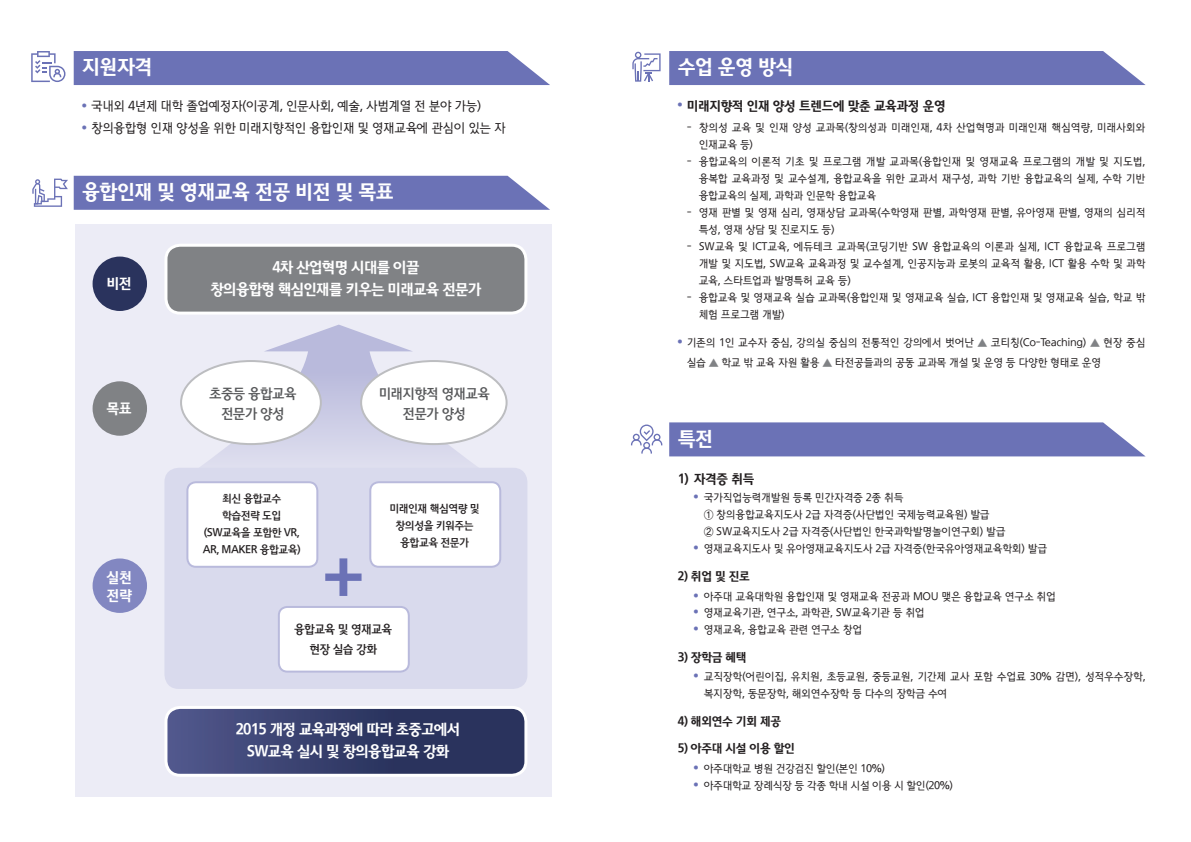
<style>
.page{position:relative;width:1191px;height:842px;background:#fff}
.page>*{position:absolute;margin:0;border:0;box-sizing:border-box;transform-origin:0 0}
.t1{font:20px "Rix J Go B";letter-spacing:-.03em;color:#fff}
.t2{font:15px/22px "Rix J Go B";letter-spacing:-.05em;color:#fff;text-align:center}
.t3{font:14.4px/18px "Rix J Go B";letter-spacing:-.03em;color:#fff}
.t4{font:14px/20px "Rix J Go M";letter-spacing:-.05em;color:#57585a;text-align:center}
.t5{font:13px "Rix J Go L";letter-spacing:-.04em;color:#231f20}
.t6{font:13px "Rix J Go B";letter-spacing:-.03em;color:#231f20}
.t7{font:12px "Rix J Go B";letter-spacing:-.03em;color:#231f20}
.t8{font:12px/20px "Rix J Go M";letter-spacing:-.05em;color:#231f20;text-align:center}
.t9{font:11px/17px "Rix J Go L";letter-spacing:-.03em;color:#231f20}
.t10{font:11px/17px "Rix J Go M";letter-spacing:-.05em;color:#231f20;text-align:center}
.s1{color:#808285}
</style>
<div class="page">
<div style="left:75px;top:224px;width:476px;height:573px;background:#ececf6"></div>
<div style="left:93px;top:257px;width:54px;height:54px;background:#2a335d;border-radius:50%"></div>
<div style="left:93px;top:381px;width:54px;height:55px;background:#808285;border-radius:50%"></div>
<div style="left:93px;top:558px;width:54px;height:55px;background:#8287c1;border-radius:50%"></div>
<div style="left:166px;top:245px;width:360px;height:68px;background:#808285;border-radius:14px"></div>
<div style="left:164px;top:244px;width:363px;height:71px;border:3px solid #fff;border-radius:14px"></div>
<svg style="left:168px;top:710px;width:355px;height:63px;background:#373f6c"></svg>
<div style="left:164px;top:706px;width:363px;height:71px;border:3px solid #fff;border-radius:14px"></div>
<svg style="left:194px;top:325px;width:289px;height:143px"></svg>
<div style="left:181px;top:361px;width:140px;height:83px;background:#fff;border-radius:50%"></div>
<div style="left:180px;top:360px;width:142px;height:85px;border:2px solid #bcbdc0;border-radius:50%"></div>
<div style="left:361px;top:361px;width:145px;height:83px;background:#fff;border-radius:50%"></div>
<div style="left:360px;top:360px;width:147px;height:85px;border:2px solid #bcbdc0;border-radius:50%"></div>
<div style="left:164px;top:468px;width:363px;height:221px;background:#d9daed;border-radius:14px"></div>
<div style="left:187px;top:482px;width:130px;height:85px;background:#fff;border-radius:9px"></div>
<div style="left:186px;top:481px;width:132px;height:87px;border:2px solid #b9badc;border-radius:9px"></div>
<div style="left:279px;top:607px;width:130px;height:65px;background:#fff;border-radius:9px"></div>
<div style="left:278px;top:606px;width:132px;height:67px;border:2px solid #b9badc;border-radius:9px"></div>
<div style="left:370px;top:482px;width:130px;height:85px;background:#fff;border-radius:9px"></div>
<div style="left:369px;top:481px;width:132px;height:87px;border:2px solid #b9badc;border-radius:9px"></div>
<svg style="left:325px;top:558px;width:36px;height:38px"></svg>
<svg style="left:32px;top:179px;width:36px;height:28px"></svg>
<svg style="left:31px;top:51px;width:34px;height:31px"></svg>
<div style="left:74px;top:51px;width:476px;height:34px;background:#6b72b6"></div>
<svg style="left:74px;top:176px;width:476px;height:34px;background:#7178b9"></svg>
<svg style="left:632px;top:52px;width:28px;height:30px"></svg>
<svg style="left:631px;top:424px;width:31px;height:30px"></svg>
<div style="left:669px;top:51px;width:476px;height:34px;background:#6b72b6"></div>
<svg style="left:669px;top:422px;width:476px;height:34px;background:#7379b9"></svg>
<h1 class="t1" style="left:82px;top:55px;width:72px">지원자격</h1>
<p class="t5" style="left:82px;top:98px;width:400px"><sup>●</sup> 국내외 4년제 대학 졸업예정자(이공계, 인문사회, 예술, 사범계열 전 분야 가능)</p>
<p class="t5" style="left:82px;top:120px;width:425px"><sup>●</sup> 창의융합형 인재 양성을 위한 미래지향적인 융합인재 및 영재교육에 관심이 있는 자</p>
<h1 class="t1" style="left:82px;top:180px;width:313px">융합인재 및 영재교육 전공 비전 및 목표</h1>
<h3 class="t3" style="left:106px;top:275px;width:27px">비전</h3>
<h3 class="t3" style="left:106px;top:399px;width:27px">목표</h3>
<h3 class="t3" style="left:106px;top:568px;width:27px">실천 전략</h3>
<h2 class="t2" style="left:210px;top:256px;width:272px">4차 산업혁명 시대를 이끌<br>창의융합형 핵심인재를 키우는 미래교육 전문가</h2>
<p class="t4" style="left:209px;top:383px;width:89px">초중등 융합교육 전문가 양성</p>
<p class="t4" style="left:379px;top:383px;width:113px">미래지향적 영재교육 전문가 양성</p>
<p class="t10" style="left:203px;top:490px;width:99px">최신 융합교수 학습전략 도입 (SW교육을 포함한 VR,<br>AR, MAKER 융합교육)</p>
<p class="t10" style="left:389px;top:500px;width:92px">미래인재 핵심역량 및 창의성을 키워주는 융합교육 전문가</p>
<p class="t8" style="left:294px;top:619px;width:100px">융합교육 및 영재교육 현장 실습 강화</p>
<h2 class="t2" style="left:236px;top:718px;width:226px">2015 개정 교육과정에 따라 초중고에서<br>SW교육 실시 및 창의융합교육 강화</h2>
<h1 class="t1" style="left:677px;top:55px;width:117px">수업 운영 방식</h1>
<p class="t6" style="left:677px;top:98px;width:269px"><sup>●</sup> 미래지향적 인재 양성 트렌드에 맞춘 교육과정 운영</p>
<p class="t9" style="left:698px;top:119px;width:448px;text-indent:-12px">- 창의성 교육 및 인재 양성 교과목(창의성과 미래인재, 4차 산업혁명과 미래인재 핵심역량, 미래사회와 인재교육 등)</p>
<p class="t9" style="left:698px;top:153px;width:448px;text-align:justify;text-indent:-12px">- 융합교육의 이론적 기초 및 프로그램 개발 교과목(융합인재 및 영재교육 프로그램의 개발 및 지도법, 융복합 교육과정 및 교수설계, 융합교육을 위한 교과서 재구성, 과학 기반 융합교육의 실제, 수학 기반 융합교육의 실제, 과학과 인문학 융합교육</p>
<p class="t9" style="left:698px;top:204px;width:448px;text-indent:-12px">- 영재 판별 및 영재 심리, 영재상담 교과목(수학영재 판별, 과학영재 판별, 유아영재 판별, 영재의 심리적 특성, 영재 상담 및 진로지도 등)</p>
<p class="t9" style="left:698px;top:238px;width:448px;text-align:justify;text-indent:-12px">- SW교육 및 ICT교육, 에듀테크 교과목(코딩기반 SW 융합교육의 이론과 실제, ICT 융합교육 프로그램 개발 및 지도법, SW교육 교육과정 및 교수설계, 인공지능과 로봇의 교육적 활용, ICT 활용 수학 및 과학 교육, 스타트업과 발명특허 교육 등)</p>
<p class="t9" style="left:698px;top:289px;width:448px;text-indent:-12px">- 융합교육 및 영재교육 실습 교과목(융합인재 및 영재교육 실습, ICT 융합인재 및 영재교육 실습, 학교 밖 체험 프로그램 개발)</p>
<p class="t9" style="left:686px;top:333px;width:460px;line-height:20px;text-indent:-9px"><sup>●</sup> 기존의 1인 교수자 중심, 강의실 중심의 전통적인 강의에서 벗어난 <span class="s1">▲</span> 코티칭(Co-Teaching) <span class="s1">▲</span> 현장 중심 실습 <span class="s1">▲</span> 학교 밖 교육 자원 활용 <span class="s1">▲</span> 타전공들과의 공동 교과목 개설 및 운영 등 다양한 형태로 운영</p>
<h1 class="t1" style="left:677px;top:426px;width:37px">특전</h1>
<p class="t6" style="left:677px;top:471px;width:78px">1) 자격증 취득</p>
<p class="t9" style="left:703px;top:489px;width:303px;text-indent:-10px"><sup>●</sup> 국가직업능력개발원 등록 민간자격증 2종 취득<br>① 창의융합교육지도사 2급 자격증(사단법인 국제능력교육원) 발급<br>② SW교육지도사 2급 자격증(사단법인 한국과학발명놀이연구회) 발급</p>
<p class="t9" style="left:694px;top:540px;width:355px"><sup>●</sup> 영재교육지도사 및 유아영재교육지도사 2급 자격증(한국유아영재교육학회) 발급</p>
<p class="t7" style="left:677px;top:569px;width:74px">2) 취업 및 진로</p>
<p class="t9" style="left:694px;top:588px;width:363px"><sup>●</sup> 아주대 교육대학원 융합인재 및 영재교육 전공과 MOU 맺은 융합교육 연구소 취업</p>
<p class="t9" style="left:694px;top:604px;width:232px"><sup>●</sup> 영재교육기관, 연구소, 과학관, SW교육기관 등 취업</p>
<p class="t9" style="left:694px;top:621px;width:170px"><sup>●</sup> 영재교육, 융합교육 관련 연구소 창업</p>
<p class="t7" style="left:677px;top:650px;width:70px">3) 장학금 혜택</p>
<p class="t9" style="left:703px;top:668px;width:443px;text-indent:-10px"><sup>●</sup> 교직장학(어린이집, 유치원, 초등교원, 중등교원, 기간제 교사 포함 수업료 30% 감면), 성적우수장학, 복지장학, 동문장학, 해외연수장학 등 다수의 장학금 수여</p>
<p class="t7" style="left:677px;top:714px;width:105px">4) 해외연수 기회 제공</p>
<p class="t7" style="left:677px;top:741px;width:119px">5) 아주대 시설 이용 할인</p>
<p class="t9" style="left:694px;top:760px;width:193px"><sup>●</sup> 아주대학교 병원 건강검진 할인(본인 10%)</p>
<p class="t9" style="left:694px;top:777px;width:261px"><sup>●</sup> 아주대학교 장례식장 등 각종 학내 시설 이용 시 할인(20%)</p>
</div>
